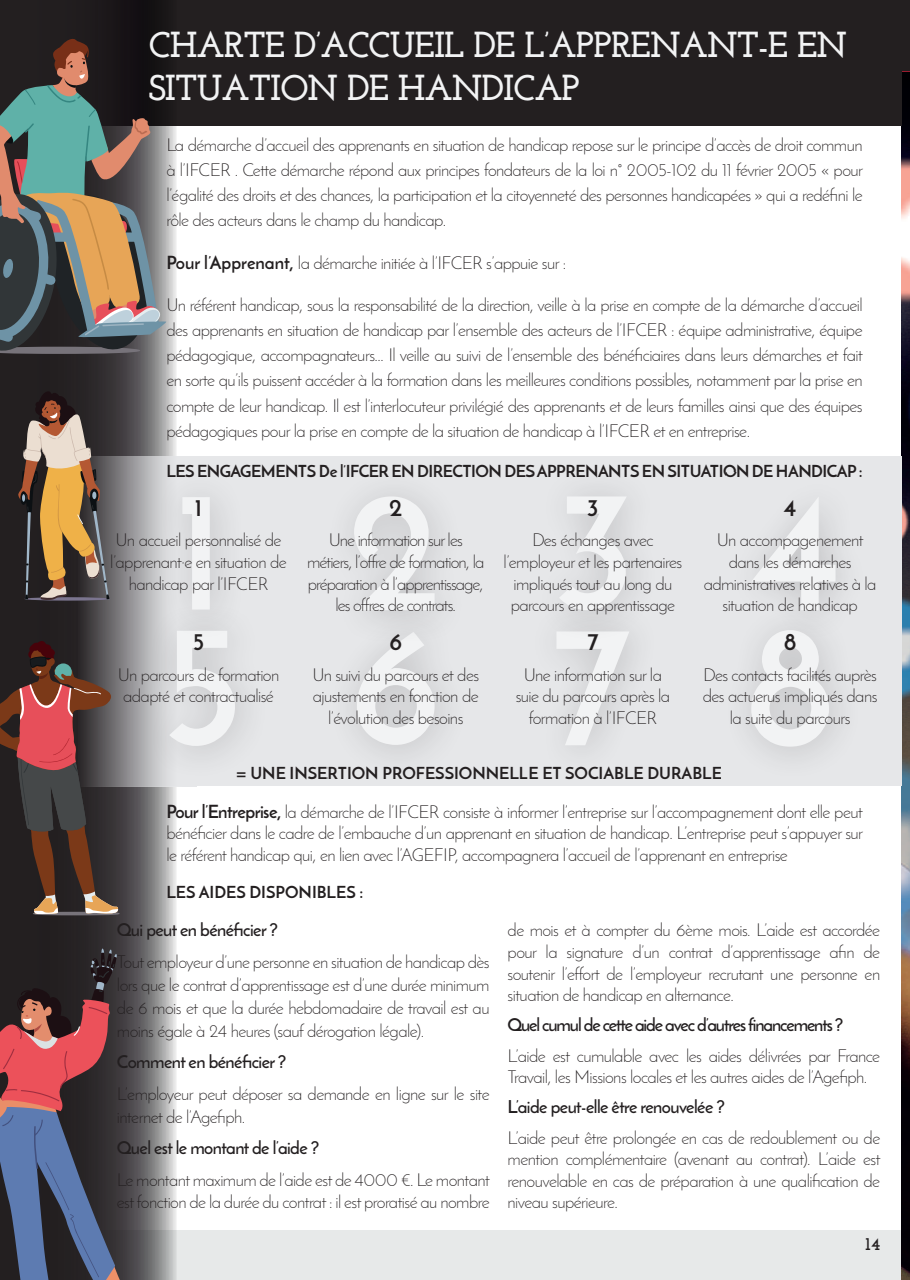
<style>
.page{position:relative;width:910px;height:1280px;background:#fff}
.page>*{position:absolute;margin:0;border:0;box-sizing:border-box;transform-origin:0 0}
.t1{font:700 36px/43.2px "Josefin Slab";letter-spacing:-.03em;color:#f2f3f4}
.t2{font:700 24px "Josefin Sans";color:#231f20}
.t3{font:300 18px/21.6px "Josefin Sans";letter-spacing:-.03em;color:#231f20;text-align:center}
.t4{font:300 18px/21.6px "Josefin Sans";letter-spacing:-.05em;color:#231f20;text-align:center}
.t5{font:600 18px "Josefin Sans";letter-spacing:-.03em;color:#231f20}
.t6{font:600 18px "Josefin Sans";letter-spacing:-.06em;color:#231f20}
.t7{font:700 18px "Josefin Slab";color:#231f20}
.t8{font:700 16.5px "Josefin Sans";letter-spacing:-.025em;color:#231f20}
.t9{font:700 16.5px "Josefin Sans";color:#231f20}
.s1{font-weight:700}
</style>
<div class="page">
<div style="left:0;top:1230px;width:910px;height:50px;background:#e7e9e9"></div>
<img style="left:901px;top:73px;width:9px;height:1207px">
<div style="left:0;top:457px;width:901px;height:329px;background:#e6e7e9"></div>
<div style="left:0;top:0;width:901px;height:126px;background:#231f20"></div>
<svg style="left:0;top:0;width:177px;height:1280px;background:#615f60"></svg>
<div style="left:54px;top:457px;width:142px;height:329px;background:linear-gradient(to right,#0b0608,#fff)"></div>
<svg style="left:0;top:947px;width:127px;height:333px;background:#5b4655"></svg>
<svg style="left:0;top:37px;width:168px;height:318px"></svg>
<hr style="left:33px;top:912px;width:87px;height:3px;background:#77737a;border-radius:50%">
<svg style="left:0;top:641px;width:119px;height:273px;background:#5a3d39"></svg>
<svg style="left:24px;top:597px;width:86px;height:4px"></svg>
<svg style="left:18px;top:390px;width:91px;height:210px;background:#7c654d"></svg>
<svg style="left:751px;top:646px;width:78px;height:101px"></svg>
<svg style="left:557px;top:646px;width:72px;height:99px"></svg>
<svg style="left:357px;top:647px;width:78px;height:98px"></svg>
<div style="left:143px;top:600px;width:127px;height:181px;background:#231f20;opacity:.2"></div>
<svg style="left:169px;top:645px;width:66px;height:101px"></svg>
<svg style="left:753px;top:499px;width:82px;height:111px"></svg>
<div style="left:533px;top:466px;width:128px;height:180px;background:#231f20;opacity:.2"></div>
<svg style="left:559px;top:496px;width:68px;height:114px"></svg>
<svg style="left:354px;top:496px;width:81px;height:114px"></svg>
<div style="left:153px;top:467px;width:93px;height:178px;background:#231f20;opacity:.2"></div>
<svg style="left:182px;top:497px;width:28px;height:112px"></svg>
<h1 class="t1" style="left:149px;top:23px;width:700px">CHARTE D’ACCUEIL DE L’APPRENANT-E EN<br>SITUATION DE HANDICAP</h1>
<p class="t3" style="left:166px;top:132px;width:698px;line-height:25.2px;text-align:justify">La démarche d’accueil des apprenants en situation de handicap repose sur le principe d’accès de droit commun à l’IFCER . Cette démarche répond aux principes fondateurs de la loi n° 2005-102 du 11 février 2005 « pour l’égalité des droits et des chances, la participation et la citoyenneté des personnes handicapées » qui a redéfini le rôle des acteurs dans le champ du handicap.</p>
<p class="t3" style="left:166px;top:251px;width:401px"><span class="s1">Pour l’Apprenant,</span> la démarche initiée à l’IFCER s’appuie sur :</p>
<p class="t3" style="left:166px;top:292px;width:698px;line-height:25.2px;text-align:justify">Un référent handicap, sous la responsabilité de la direction, veille à la prise en compte de la démarche d’accueil des apprenants en situation de handicap par l’ensemble des acteurs de l’IFCER : équipe administrative, équipe pédagogique, accompagnateurs… Il veille au suivi de l’ensemble des bénéficiaires dans leurs démarches et fait en sorte qu’ils puissent accéder à la formation dans les meilleures conditions possibles, notamment par la prise en compte de leur handicap. Il est l’interlocuteur privilégié des apprenants et de leurs familles ainsi que des équipes pédagogiques pour la prise en compte de la situation de handicap à l’IFCER et en entreprise.</p>
<p class="t8" style="left:166px;top:461px;width:698px">LES ENGAGEMENTS De l’IFCER EN DIRECTION DES APPRENANTS EN SITUATION DE HANDICAP :</p>
<h2 class="t2" style="left:195px;top:493px;width:9px">1</h2>
<p class="t3" style="left:110px;top:529px;width:178px">Un accueil personnalisé de l’apprenant·e en situation de handicap par l’IFCER</p>
<h2 class="t2" style="left:193px;top:627px;width:12px">5</h2>
<p class="t3" style="left:118px;top:663px;width:163px">Un parcours de formation adapté et contractualisé</p>
<h2 class="t2" style="left:389px;top:493px;width:15px">2</h2>
<p class="t4" style="left:307px;top:529px;width:179px">Une information sur les métiers, l’offre de formation, la préparation à l’apprentissage, les offres de contrats.</p>
<h2 class="t2" style="left:389px;top:627px;width:14px">6</h2>
<p class="t3" style="left:312px;top:663px;width:168px">Un suivi du parcours et des ajustements en fonction de l’évolution des besoins</p>
<h2 class="t2" style="left:587px;top:493px;width:13px">3</h2>
<p class="t3" style="left:504px;top:529px;width:180px">Des échanges avec l’employeur et les partenaires impliqués tout au long du parcours en apprentissage</p>
<h2 class="t2" style="left:587px;top:627px;width:13px">7</h2>
<p class="t3" style="left:516px;top:663px;width:156px">Une information sur la suie du parcours après la formation à l’IFCER</p>
<h2 class="t2" style="left:784px;top:493px;width:14px">4</h2>
<p class="t3" style="left:704px;top:529px;width:174px">Un accompagenement dans les démarches administratives relatives à la situation de handicap</p>
<h2 class="t2" style="left:784px;top:627px;width:14px">8</h2>
<p class="t3" style="left:703px;top:663px;width:176px">Des contacts facilités auprès des actuerus impliqués dans la suite du parcours</p>
<p class="t9" style="left:236px;top:763px;width:487px">= UNE INSERTION PROFESSIONNELLE ET SOCIABLE DURABLE</p>
<p class="t3" style="left:166px;top:800px;width:698px;text-align:justify"><span class="s1">Pour l’Entreprise,</span> la démarche de l’IFCER consiste à informer l’entreprise sur l’accompagnement dont elle peut bénéficier dans le cadre de l’embauche d’un apprenant en situation de handicap. L’entreprise peut s’appuyer sur le référent handicap qui, en lien avec l’AGEFIP, accompagnera l’accueil de l’apprenant en entreprise</p>
<p class="t9" style="left:166px;top:881px;width:198px">LES AIDES DISPONIBLES :</p>
<p class="t5" style="left:117px;top:919px;width:162px">Qui peut en bénéficier ?</p>
<p class="t3" style="left:117px;top:950px;width:374px;line-height:23px;text-align:justify">Tout employeur d’une personne en situation de handicap dès lors que le contrat d’apprentissage est d’une durée minimum de 6 mois et que la durée hebdomadaire de travail est au moins égale à 24 heures (sauf dérogation légale).</p>
<p class="t5" style="left:117px;top:1050px;width:171px">Comment en bénéficier ?</p>
<p class="t3" style="left:117px;top:1082px;width:374px;line-height:23px;text-align:left">L’employeur peut déposer sa demande en ligne sur le site internet de l’Agefiph.</p>
<p class="t5" style="left:117px;top:1136px;width:204px">Quel est le montant de l’aide ?</p>
<p class="t3" style="left:117px;top:1168px;width:374px;line-height:23px;text-align:left">Le montant maximum de l’aide est de 4000 €. Le montant est fonction de la durée du contrat : il est proratisé au nombre</p>
<p class="t3" style="left:508px;top:919px;width:374px;text-align:justify">de mois et à compter du 6ème mois. L’aide est accordée pour la signature d’un contrat d’apprentissage afin de soutenir l’effort de l’employeur recrutant une personne en situation de handicap en alternance.</p>
<p class="t6" style="left:508px;top:1014px;width:337px">Quel cumul de cette aide avec d’autres financements ?</p>
<p class="t3" style="left:508px;top:1044px;width:374px;text-align:left">L’aide est cumulable avec les aides délivrées par France<br>Travail, les Missions locales et les autres aides de l’Agefiph.</p>
<p class="t5" style="left:508px;top:1096px;width:219px">L’aide peut-elle être renouvelée ?</p>
<p class="t3" style="left:508px;top:1126px;width:374px;text-align:justify">L’aide peut être prolongée en cas de redoublement ou de mention complémentaire (avenant au contrat). L’aide est renouvelable en cas de préparation à une qualification de niveau supérieure.</p>
<p class="t7" style="left:865px;top:1233px;width:16px">14</p>
</div>
